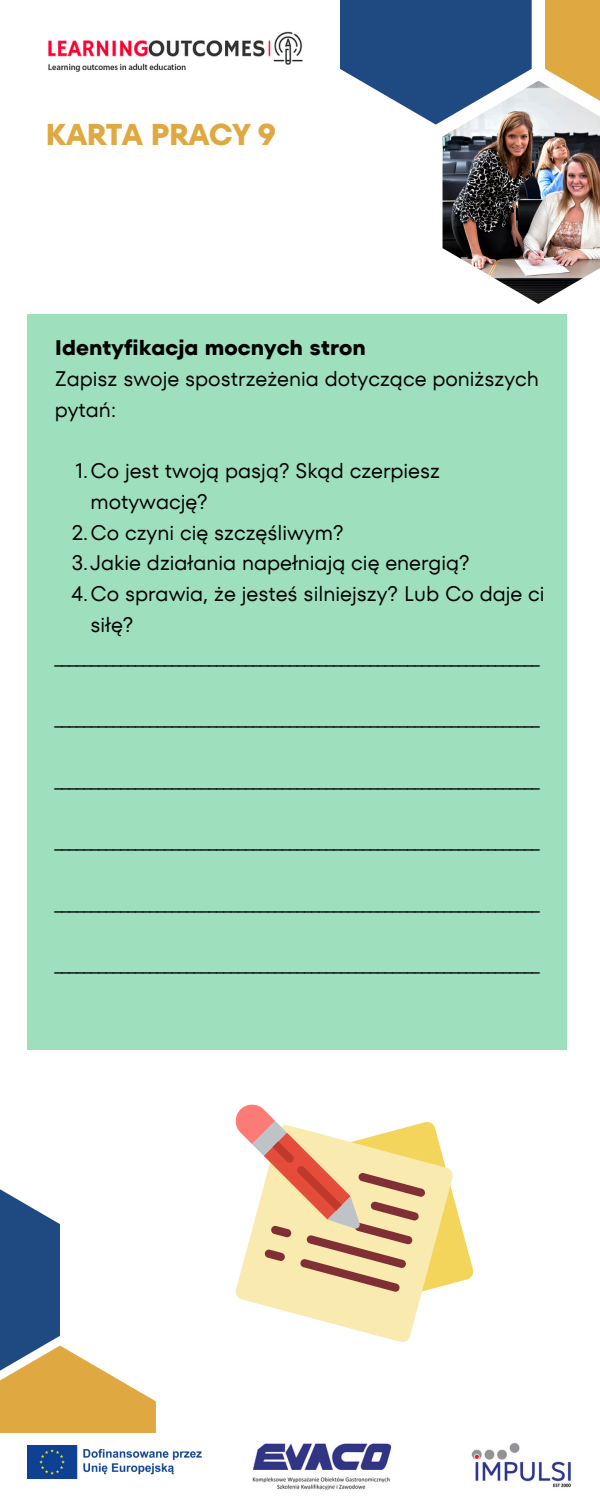
<style>
.page{position:relative;width:600px;height:1500px;background:#fff}
.page>*{position:absolute;margin:0;border:0;box-sizing:border-box;transform-origin:0 0}
.t1{font:700 30px "TT Fors";letter-spacing:-.035em;color:#dfa841}
.t2{font:21px/30.8px "TT Fors";color:#000}
.t3{font:700 21px "TT Fors";color:#000}
</style>
<div class="page">
<svg style="left:0;top:1346px;width:156px;height:87px;fill:#dfa841"></svg>
<img style="left:252px;top:1443px;width:140px;height:47px">
<img style="left:471px;top:1442px;width:100px;height:46px">
<img style="left:48px;top:31px;width:255px;height:41px">
<svg style="left:0;top:1189px;width:60px;height:203px;background:#576f88"></svg>
<div style="left:27px;top:314px;width:540px;height:736px;background:#9edfbe"></div>
<img style="left:443px;top:81px;width:157px;height:223px">
<svg style="left:340px;top:0;width:192px;height:125px;fill:#1f4a81"></svg>
<svg style="left:545px;top:0;width:55px;height:125px;background:#e3be79"></svg>
<svg style="left:236px;top:1292px;width:186px;height:50px;fill:#f9eab0"></svg>
<svg style="left:235px;top:1104px;width:239px;height:188px"></svg>
<img style="left:27px;top:1446px;width:174px;height:33px">
<p class="t1" style="left:46px;top:113px;width:232px">KARTA PRACY 9</p>
<p class="t3" style="left:55px;top:333px;width:313px">Identyfikacja mocnych stron</p>
<p class="t2" style="left:55px;top:363px;width:486px">Zapisz swoje spostrzeżenia dotyczące poniższych pytań:</p>
<p class="t2" style="left:90px;top:455px;width:351px;text-indent:-15px">1.Co jest twoją pasją? Skąd czerpiesz motywację?</p>
<p class="t2" style="left:72px;top:517px;width:273px">2.Co czyni cię szczęśliwym?</p>
<p class="t2" style="left:72px;top:548px;width:399px">3.Jakie działania napełniają cię energią?</p>
<p class="t2" style="left:90px;top:578px;width:456px;text-indent:-19px">4.Co sprawia, że jesteś silniejszy? Lub Co daje ci siłę?</p>
<p class="t2" style="left:55px;top:640px;width:486px">__________________________________________________________________</p>
<p class="t2" style="left:55px;top:701px;width:486px">__________________________________________________________________</p>
<p class="t2" style="left:55px;top:763px;width:486px">__________________________________________________________________</p>
<p class="t2" style="left:55px;top:824px;width:486px">__________________________________________________________________</p>
<p class="t2" style="left:55px;top:886px;width:486px">__________________________________________________________________</p>
<p class="t2" style="left:55px;top:947px;width:486px">__________________________________________________________________</p>
</div>
